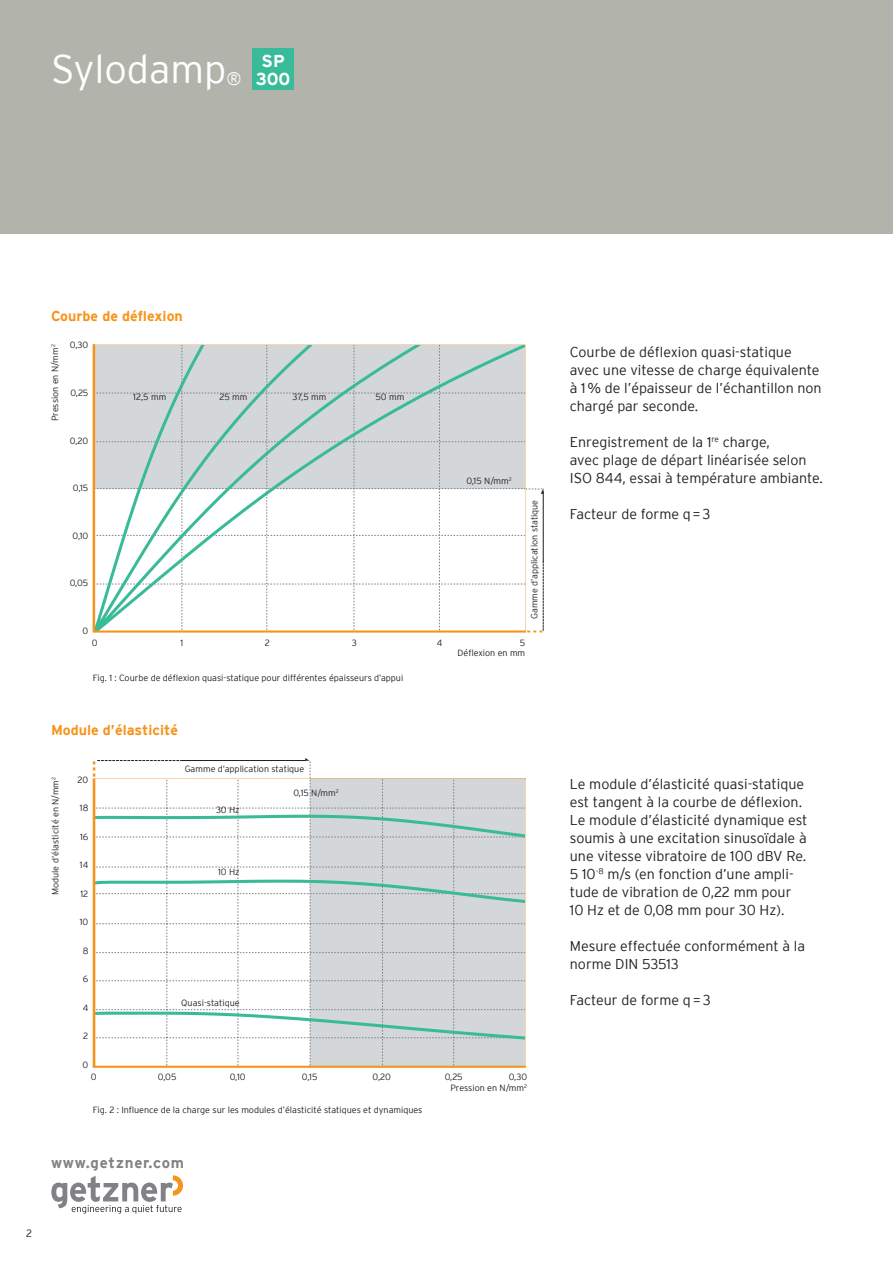
<style>
.page{position:relative;width:893px;height:1263px;background:#fff}
.page>*{position:absolute;margin:0;border:0;box-sizing:border-box;transform-origin:0 0}
.t1{font:300 39.75px "Interstate";color:#fff}
.t2{font:700 17.25px/17.2px "Interstate";color:#fff;text-align:center}
.t3{font:700 15px "Interstate";letter-spacing:.055em;color:#808285}
.t4{font:300 14.25px/18px "Interstate";color:#231f20}
.t5{font:700 14.25px "Interstate";color:#f7941d}
.t6{font:300 10.5px "Interstate";color:#231f20}
.t7{font:300 9px/10.8px "Interstate";color:#231f20;text-align:right}
.s1{font-size:18px}
</style>
<div class="page">
<div style="left:0;top:0;width:893px;height:234px;background:#b2b3ab"></div>
<div style="left:253px;top:49px;width:41px;height:41px;background:#37bb98"></div>
<svg style="left:93px;top:344px;width:433px;height:288px;fill:#d4d7da"></svg>
<svg style="left:51px;top:1175px;width:132px;height:39px"></svg>
<svg style="left:93px;top:758px;width:433px;height:309px"></svg>
<h1 class="t1" style="left:51px;top:47px;width:192px">Sylodamp<span class="s1">®</span></h1>
<p class="t2" style="left:256px;top:54px;width:36px">SP<br>300</p>
<p class="t5" style="left:51px;top:308px;width:133px">Courbe de déflexion</p>
<p class="t7" style="left:50px;top:421px;width:78px;rotate:-90deg">Pression en N/mm<sup>2</sup></p>
<p class="t7" style="left:70px;top:340px;width:20px">0,30</p>
<p class="t7" style="left:70px;top:387px;width:20px">0,25</p>
<p class="t7" style="left:70px;top:435px;width:20px">0,20</p>
<p class="t7" style="left:133px;top:392px;width:35px">12,5 mm</p>
<p class="t7" style="left:219px;top:392px;width:29px">25 mm</p>
<p class="t7" style="left:293px;top:392px;width:35px">37,5 mm</p>
<p class="t7" style="left:376px;top:392px;width:30px">50 mm</p>
<p class="t7" style="left:73px;top:482px;width:17px">0,15</p>
<p class="t7" style="left:73px;top:530px;width:17px">0,10</p>
<p class="t7" style="left:70px;top:578px;width:20px">0,05</p>
<p class="t7" style="left:83px;top:625px;width:7px">0</p>
<p class="t7" style="left:466px;top:475px;width:47px">0,15 N/mm<sup>2</sup></p>
<p class="t7" style="left:529px;top:619px;width:121px;rotate:-90deg">Gamme d’application statique</p>
<p class="t7" style="left:92px;top:637px;width:7px">0</p>
<p class="t7" style="left:180px;top:637px;width:4px">1</p>
<p class="t7" style="left:265px;top:637px;width:7px">2</p>
<p class="t7" style="left:352px;top:637px;width:7px">3</p>
<p class="t7" style="left:437px;top:637px;width:7px">4</p>
<p class="t7" style="left:458px;top:637px;width:69px">5<br>Déflexion en mm</p>
<p class="t7" style="left:93px;top:672px;width:312px">Fig. 1 : Courbe de déflexion quasi-statique pour différentes épaisseurs d’appui</p>
<p class="t5" style="left:51px;top:724px;width:129px">Module d’élasticité</p>
<p class="t7" style="left:50px;top:895px;width:119px;rotate:-90deg">Module d’élasticité en N/mm<sup>2</sup></p>
<p class="t7" style="left:78px;top:774px;width:12px">20</p>
<p class="t7" style="left:80px;top:802px;width:10px">18</p>
<p class="t7" style="left:80px;top:831px;width:10px">16</p>
<p class="t7" style="left:80px;top:859px;width:10px">14</p>
<p class="t7" style="left:80px;top:888px;width:9px">12</p>
<p class="t7" style="left:80px;top:916px;width:10px">10</p>
<p class="t7" style="left:83px;top:945px;width:7px">8</p>
<p class="t7" style="left:83px;top:973px;width:7px">6</p>
<p class="t7" style="left:83px;top:1002px;width:7px">4</p>
<p class="t7" style="left:83px;top:1030px;width:7px">2</p>
<p class="t7" style="left:83px;top:1059px;width:7px">0</p>
<p class="t7" style="left:185px;top:764px;width:121px">Gamme d’application statique</p>
<p class="t7" style="left:216px;top:804px;width:25px">30 Hz</p>
<p class="t7" style="left:218px;top:866px;width:23px">10 Hz</p>
<p class="t7" style="left:181px;top:997px;width:60px">Quasi-statique</p>
<p class="t7" style="left:293px;top:788px;width:47px">0,15 N/mm<sup>2</sup></p>
<p class="t7" style="left:91px;top:1072px;width:7px">0</p>
<p class="t7" style="left:158px;top:1072px;width:20px">0,05</p>
<p class="t7" style="left:230px;top:1072px;width:17px">0,10</p>
<p class="t7" style="left:302px;top:1072px;width:17px">0,15</p>
<p class="t7" style="left:372px;top:1072px;width:20px">0,20</p>
<p class="t7" style="left:445px;top:1072px;width:20px">0,25</p>
<p class="t7" style="left:450px;top:1072px;width:78px">0,30<br>Pression en N/mm<sup>2</sup></p>
<p class="t7" style="left:93px;top:1104px;width:331px">Fig. 2 : Influence de la charge sur les modules d’élasticité statiques et dynamiques</p>
<p class="t3" style="left:51px;top:1156px;width:135px">www.getzner.com</p>
<p class="t6" style="left:26px;top:1228px;width:7px">2</p>
<p class="t4" style="left:570px;top:343px;width:253px">Courbe de déflexion quasi-statique avec une vitesse de charge équivalente à 1 % de l’épaisseur de l’échantillon non chargé par seconde.</p>
<p class="t4" style="left:570px;top:433px;width:255px">Enregistrement de la 1<sup>re</sup> charge,<br>avec plage de départ linéarisée selon<br>ISO 844, essai à température ambiante.</p>
<p class="t4" style="left:570px;top:505px;width:142px">Facteur de forme q = 3</p>
<p class="t4" style="left:570px;top:775px;width:239px">Le module d’élasticité quasi-statique est tangent à la courbe de déflexion.<br>Le module d’élasticité dynamique est soumis à une excitation sinusoïdale à une vitesse vibratoire de 100 dBV Re.<br>5 10<sup>-8</sup> m/s (en fonction d’une ampli&shy;tude de vibration de 0,22 mm pour 10 Hz et de 0,08 mm pour 30 Hz).</p>
<p class="t4" style="left:570px;top:937px;width:237px">Mesure effectuée conformément à la norme DIN 53513</p>
<p class="t4" style="left:570px;top:991px;width:142px">Facteur de forme q = 3</p>
</div>
